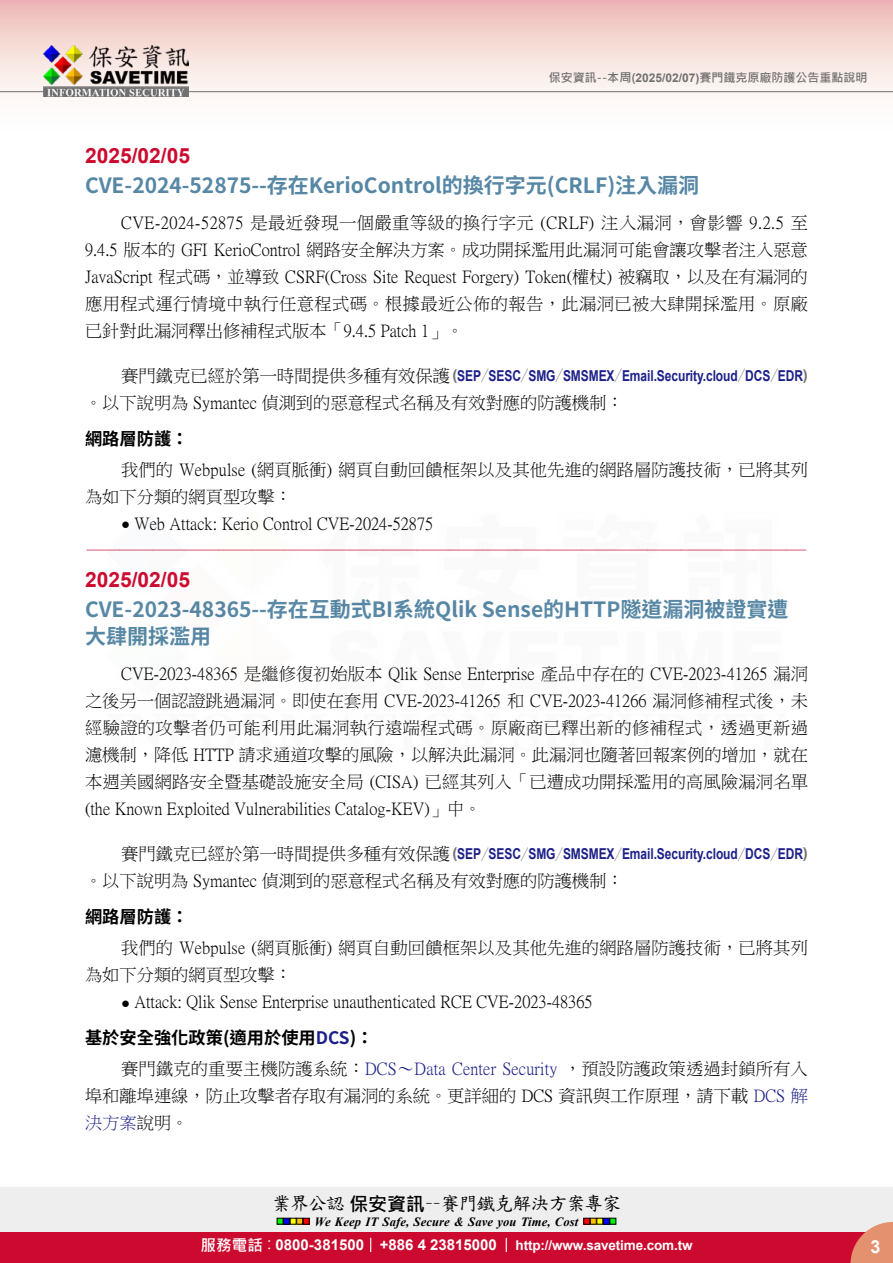
<style>
.page{position:relative;width:893px;height:1263px;background:#fff}
.page>*{position:absolute;margin:0;border:0;box-sizing:border-box;transform-origin:0 0}
.t1{font:700 21px/27px "Source Han Sans TW";color:#5687a5}
.t2{font:700 21px "Arial";color:#cc0a2f}
.t3{font:18.9px "DF Kai Shu SB Estd BF";letter-spacing:-.05em;color:#000}
.t4{font:700 18px "Arial";color:#fff}
.t5{font:17.25px/27px "P Ming Li U";color:#000;text-align:justify}
.t6{font:700 17.25px "Source Han Sans TW";color:#000}
.t7{font:16.5px "DF Kai Shu SB Estd BF";color:#cc0a2f}
.t8{font:700 15px "Arial";letter-spacing:-.005em;color:#1d2088;scale:.8 1}
.t9{font:700 13.5px "Arial";letter-spacing:-.01em;color:#fff}
.t10{font:italic 700 12.6px "Times New Roman";letter-spacing:.005em;color:#000}
.t11{font:700 12px "Microsoft Jheng Hei";color:#727171}
.s1{font-family:"Arial"}
.s2{font-family:"P Ming Li U";font-weight:400;font-size:17.25px;color:#000}
.s3{color:#727171}
.s4{font-family:"Source Han Sans TW";font-weight:800;color:#727171}
.s5{font-family:"Arial";font-size:15px}
.s6{color:#1d2088}
.s7{font-family:"Microsoft Jheng Hei";font-weight:700}
.s8{font-family:"Microsoft Jheng Hei";font-size:15.6px}
.s9{font-family:"Microsoft Jheng Hei";font-weight:400;font-size:15.6px}
.s10{font-size:15px}
</style>
<div class="page">
<div style="left:0;top:1187px;width:893px;height:49px;background:#eee"></div>
<svg style="left:277px;top:1218px;width:32px;height:6px"></svg>
<svg style="left:584px;top:1218px;width:32px;height:6px"></svg>
<div style="left:0;top:1232px;width:893px;height:31px;background:#cc0a2f"></div>
<svg style="left:850px;top:1222px;width:43px;height:41px"></svg>
<svg style="left:370px;top:1238px;width:1px;height:14px"></svg>
<svg style="left:506px;top:1238px;width:1px;height:14px"></svg>
<div style="left:0;top:0;width:893px;height:141px;background:linear-gradient(to bottom,#efc0bb,#fff)"></div>
<hr style="left:0;top:91px;width:893px;height:1px;background:#727171">
<img style="left:44px;top:46px;width:145px;height:51px">
<p class="t11" style="left:549px;top:70px;width:320px">保安資訊--本周(<span class="s1">2025/02/07)</span>賽門鐵克原廠防護公告重點說明</p>
<p class="t2" style="left:85px;top:140px;width:107px">2025/02/05</p>
<p class="t1" style="left:85px;top:172px;width:616px">CVE-2024-52875--存在KerioControl的換行字元(CRLF)注入漏洞</p>
<p class="t5" style="left:85px;top:209px;width:725px;text-indent:36px">CVE-2024-52875 是最近發現一個嚴重等級的換行字元 (CRLF) 注入漏洞，會影響 9.2.5 至9.4.5 版本的 GFI KerioControl 網路安全解決方案。成功開採濫用此漏洞可能會讓攻擊者注入惡意JavaScript 程式碼，並導致 CSRF(Cross Site Request Forgery) Token(權杖) 被竊取，以及在有漏洞的應用程式運行情境中執行任意程式碼。根據最近公佈的報告，此漏洞已被大肆開採濫用。原廠已針對此漏洞釋出修補程式版本「9.4.5 Patch 1」。</p>
<p class="t8" style="left:121px;top:365px;width:860px"><span class="s2">賽門鐵克已經於第一時間提供多種有效保護</span><span class="s3">(</span>SEP<span class="s4">／</span>SESC<span class="s4">／</span>SMG<span class="s4">／</span>SMSMEX<span class="s4">／</span>Email.Security.cloud<span class="s4">／</span>DCS<span class="s4">／</span>EDR<span class="s3">)</span></p>
<p class="t5" style="left:85px;top:389px;width:540px">。以下說明為 Symantec 偵測到的惡意程式名稱及有效對應的防護機制：</p>
<p class="t6" style="left:85px;top:429px;width:105px">網路層防護：</p>
<p class="t5" style="left:85px;top:456px;width:724px;text-indent:36px">我們的 Webpulse (網頁脈衝) 網頁自動回饋框架以及其他先進的網路層防護技術，已將其列為如下分類的網頁型攻擊：</p>
<p class="t5" style="left:121px;top:510px;width:314px"><span class="s5">●</span> Web Attack: Kerio Control CVE-2024-52875</p>
<p class="t7" style="left:86px;top:542px;width:723px">-------------------------------------------------------------------------------------------------------------</p>
<p class="t2" style="left:85px;top:565px;width:107px">2025/02/05</p>
<p class="t1" style="left:85px;top:596px;width:705px">CVE-2023-48365--存在互動式BI系統Qlik Sense的HTTP隧道漏洞被證實遭大肆開採濫用</p>
<p class="t5" style="left:85px;top:660px;width:725px;text-indent:36px">CVE-2023-48365 是繼修復初始版本 Qlik Sense Enterprise 產品中存在的 CVE-2023-41265 漏洞之後另一個認證跳過漏洞。即使在套用 CVE-2023-41265 和 CVE-2023-41266 漏洞修補程式後，未經驗證的攻擊者仍可能利用此漏洞執行遠端程式碼。原廠商已釋出新的修補程式，透過更新過濾機制，降低 HTTP 請求通道攻擊的風險，以解決此漏洞。此漏洞也隨著回報案例的增加，就在本週美國網路安全暨基礎設施安全局 (CISA) 已經其列入「已遭成功開採濫用的高風險漏洞名單(the Known Exploited Vulnerabilities Catalog-KEV)」中。</p>
<p class="t8" style="left:121px;top:843px;width:860px"><span class="s2">賽門鐵克已經於第一時間提供多種有效保護</span><span class="s3">(</span>SEP<span class="s4">／</span>SESC<span class="s4">／</span>SMG<span class="s4">／</span>SMSMEX<span class="s4">／</span>Email.Security.cloud<span class="s4">／</span>DCS<span class="s4">／</span>EDR<span class="s3">)</span></p>
<p class="t5" style="left:85px;top:867px;width:540px">。以下說明為 Symantec 偵測到的惡意程式名稱及有效對應的防護機制：</p>
<p class="t6" style="left:85px;top:907px;width:105px">網路層防護：</p>
<p class="t5" style="left:85px;top:934px;width:724px;text-indent:36px">我們的 Webpulse (網頁脈衝) 網頁自動回饋框架以及其他先進的網路層防護技術，已將其列為如下分類的網頁型攻擊：</p>
<p class="t5" style="left:121px;top:989px;width:473px"><span class="s5">●</span> Attack: Qlik Sense Enterprise unauthenticated RCE CVE-2023-48365</p>
<p class="t6" style="left:85px;top:1028px;width:290px">基於安全強化政策(適用於使用<span class="s6">DCS</span>)：</p>
<p class="t5" style="left:85px;top:1055px;width:724px;text-indent:36px">賽門鐵克的重要主機防護系統：<span class="s6">DCS～Data Center Security</span> ，預設防護政策透過封鎖所有入埠和離埠連線，防止攻擊者存取有漏洞的系統。更詳細的 DCS 資訊與工作原理，請下載 <span class="s6">DCS 解決方案</span>說明。</p>
<p class="t3" style="left:272px;top:1194px;width:351px">業界公認<span class="s7">保安資訊</span>－－賽門鐵克解決方案專家</p>
<p class="t10" style="left:315px;top:1212px;width:265px">We Keep IT Safe, Secure &amp; Save you Time, Cost</p>
<p class="t9" style="left:200px;top:1235px;width:494px"><span class="s8">服務電話</span><span class="s9">：</span><span class="s10">0800-381500 +886 4 23815000</span> http://www.savetime.com.tw</p>
<p class="t4" style="left:870px;top:1234px;width:12px">3</p>
</div>
